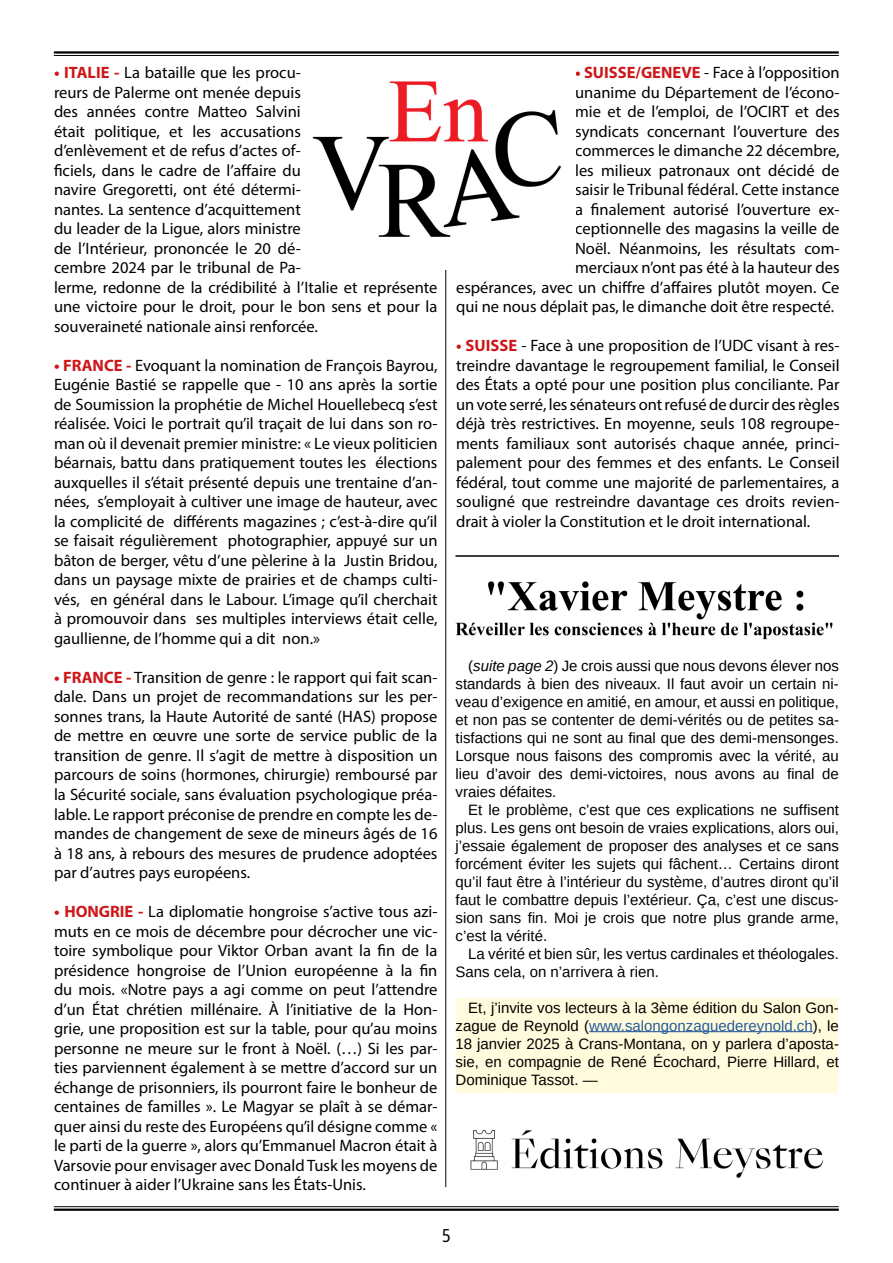
<style>
.page{position:relative;width:893px;height:1263px;background:#fff}
.page>*{position:absolute;margin:0;border:0;box-sizing:border-box;transform-origin:0 0}
.t1{font:condensed 18px "Noto Sans";color:#000}
.t2{font:16.5px/19.5px "Myriad Pro";color:#000;text-align:justify}
.t3{font:15px/18px "Liberation Sans";color:#000;text-align:justify}
.s1{font-weight:700;color:#cd1719}
.s2{font-style:italic}
.s3{color:#275b9b}
</style>
<div class="page">
<hr style="left:54px;top:51px;width:785px;height:3px;background:#000">
<hr style="left:54px;top:55px;width:785px;height:1px;background:#000">
<hr style="left:54px;top:1206px;width:785px;height:1px;background:#000">
<hr style="left:54px;top:1208px;width:785px;height:3px;background:#000">
<div style="left:456px;top:998px;width:382px;height:94px;background:#fffbdc"></div>
<hr style="left:589px;top:1031px;width:224px;height:1px;background:#275b9b">
<img style="left:456px;top:581px;width:377px;height:59px">
<hr style="left:455px;top:555px;width:384px;height:2px;background:#000">
<hr style="left:445px;top:261px;width:1px;height:926px;background:#000">
<img style="left:313px;top:81px;width:249px;height:189px">
<img style="left:470px;top:1130px;width:354px;height:48px">
<p class="t2" style="left:54px;top:63px;width:385px;text-align:left"><span class="s1">• ITALIE -</span> La bataille que les procu-<br>reurs de Palerme ont menée depuis<br>des années contre Matteo Salvini<br>était politique, et les accusations<br>d’enlèvement et de refus d’actes of-<br>ficiels, dans le cadre de l’affaire du<br>navire Gregoretti, ont été détermi-<br>nantes. La sentence d’acquittement<br>du leader de la Ligue, alors ministre<br>de l’Intérieur, prononcée le 20 dé-<br>cembre 2024 par le tribunal de Pa-<br>lerme, redonne de la crédibilité à l’Italie et représente une victoire pour le droit, pour le bon sens et pour la souveraineté nationale ainsi renforcée.</p>
<p class="t2" style="left:54px;top:355px;width:385px"><span class="s1">• FRANCE -</span> Evoquant la nomination de François Bayrou, Eugénie Bastié se rappelle que - 10 ans après la sortie de Soumission la prophétie de Michel Houellebecq s’est réalisée. Voici le portrait qu’il traçait de lui dans son ro&shy;man où il devenait premier ministre: « Le vieux politicien béarnais, battu dans pratiquement toutes les élections auxquelles il s’était présenté depuis une trentaine d’an&shy;nées, s’employait à cultiver une image de hauteur, avec la complicité de différents magazines ; c’est-à-dire qu’il se faisait régulièrement photographier, appuyé sur un bâton de berger, vêtu d’une pèlerine à la Justin Bridou, dans un paysage mixte de prairies et de champs culti&shy;vés, en général dans le Labour. L’image qu’il cherchait à promouvoir dans ses multiples interviews était celle, gaullienne, de l’homme qui a dit non.»</p>
<p class="t2" style="left:54px;top:667px;width:385px"><span class="s1">• FRANCE -</span> Transition de genre : le rapport qui fait scan&shy;dale. Dans un projet de recommandations sur les per&shy;sonnes trans, la Haute Autorité de santé (HAS) propose de mettre en œuvre une sorte de service public de la transition de genre. Il s’agit de mettre à disposition un parcours de soins (hormones, chirurgie) remboursé par la Sécurité sociale, sans évaluation psychologique préa&shy;lable. Le rapport préconise de prendre en compte les de&shy;mandes de changement de sexe de mineurs âgés de 16 à 18 ans, à rebours des mesures de prudence adoptées par d’autres pays européens.</p>
<p class="t2" style="left:54px;top:901px;width:385px"><span class="s1">• HONGRIE -</span> La diplomatie hongroise s’active tous azi&shy;muts en ce mois de décembre pour décrocher une vic&shy;toire symbolique pour Viktor Orban avant la fin de la présidence hongroise de l’Union européenne à la fin du mois. «Notre pays a agi comme on peut l’attendre d’un État chrétien millénaire. À l’initiative de la Hon&shy;grie, une proposition est sur la table, pour qu’au moins personne ne meure sur le front à Noël. (…) Si les par&shy;ties parviennent également à se mettre d’accord sur un échange de prisonniers, ils pourront faire le bonheur de centaines de familles ». Le Magyar se plaît à se démar&shy;quer ainsi du reste des Européens qu’il désigne comme « le parti de la guerre », alors qu’Emmanuel Macron était à Varsovie pour envisager avec Donald Tusk les moyens de continuer à aider l’Ukraine sans les États-Unis.</p>
<p class="t2" style="left:575px;top:63px;width:266px"><span class="s1">• SUISSE/GENEVE</span> - Face à l’opposition</p>
<p class="t2" style="left:575px;top:82px;width:266px">unanime du Département de l’écono-</p>
<p class="t2" style="left:575px;top:102px;width:266px">mie et de l’emploi, de l’OCIRT et des</p>
<p class="t2" style="left:575px;top:121px;width:266px">syndicats concernant l’ouverture des</p>
<p class="t2" style="left:575px;top:141px;width:266px">commerces le dimanche 22 décembre,</p>
<p class="t2" style="left:575px;top:160px;width:266px">les milieux patronaux ont décidé de</p>
<p class="t2" style="left:575px;top:180px;width:266px">saisir le Tribunal fédéral. Cette instance</p>
<p class="t2" style="left:575px;top:199px;width:266px">a finalement autorisé l’ouverture ex-</p>
<p class="t2" style="left:575px;top:219px;width:266px">ceptionnelle des magasins la veille de</p>
<p class="t2" style="left:575px;top:238px;width:266px">Noël. Néanmoins, les résultats com-</p>
<p class="t2" style="left:575px;top:258px;width:266px">merciaux n’ont pas été à la hauteur des</p>
<p class="t2" style="left:456px;top:277px;width:385px">espérances, avec un chiffre d’affaires plutôt moyen. Ce</p>
<p class="t2" style="left:456px;top:297px;width:380px">qui ne nous déplait pas, le dimanche doit être respecté.</p>
<p class="t2" style="left:456px;top:336px;width:385px"><span class="s1">• SUISSE</span> - Face à une proposition de l’UDC visant à res&shy;treindre davantage le regroupement familial, le Conseil des États a opté pour une position plus conciliante. Par un vote serré, les sénateurs ont refusé de durcir des règles déjà très restrictives. En moyenne, seuls 108 regroupe&shy;ments familiaux sont autorisés chaque année, princi&shy;palement pour des femmes et des enfants. Le Conseil fédéral, tout comme une majorité de parlementaires, a souligné que restreindre davantage ces droits revien&shy;drait à violer la Constitution et le droit international.</p>
<p class="t3" style="left:455px;top:657px;width:385px;text-indent:13px">(<span class="s2">suite page 2</span>) Je crois aussi que nous devons élever nos standards à bien des niveaux. Il faut avoir un certain ni&shy;veau d’exigence en amitié, en amour, et aussi en politique, et non pas se contenter de demi-vérités ou de petites sa&shy;tisfactions qui ne sont au final que des demi-mensonges.<br>Lorsque nous faisons des compromis avec la vérité, au lieu d’avoir des demi-victoires, nous avons au final de vraies défaites.</p>
<p class="t3" style="left:455px;top:801px;width:385px;text-indent:13px">Et le problème, c’est que ces explications ne suffisent plus. Les gens ont besoin de vraies explications, alors oui, j’essaie également de proposer des analyses et ce sans forcément éviter les sujets qui fâchent… Certains diront qu’il faut être à l’intérieur du système, d’autres diront qu’il faut le combattre depuis l’extérieur. Ça, c’est une discus&shy;sion sans fin. Moi je crois que notre plus grande arme, c’est la vérité.</p>
<p class="t3" style="left:455px;top:945px;width:385px;text-indent:13px">La vérité et bien sûr, les vertus cardinales et théologales.<br>Sans cela, on n’arrivera à rien.</p>
<p class="t3" style="left:455px;top:999px;width:385px;text-indent:13px">Et, j’invite vos lecteurs à la 3ème édition du Salon Gon&shy;zague de Reynold (<span class="s3">www.salongonzaguedereynold.ch</span>), le 18 janvier 2025 à Crans-Montana, on y parlera d’aposta&shy;sie, en compagnie de René Écochard, Pierre Hillard, et Dominique Tassot. —</p>
<p class="t1" style="left:442px;top:1223px;width:10px">5</p>
</div>
